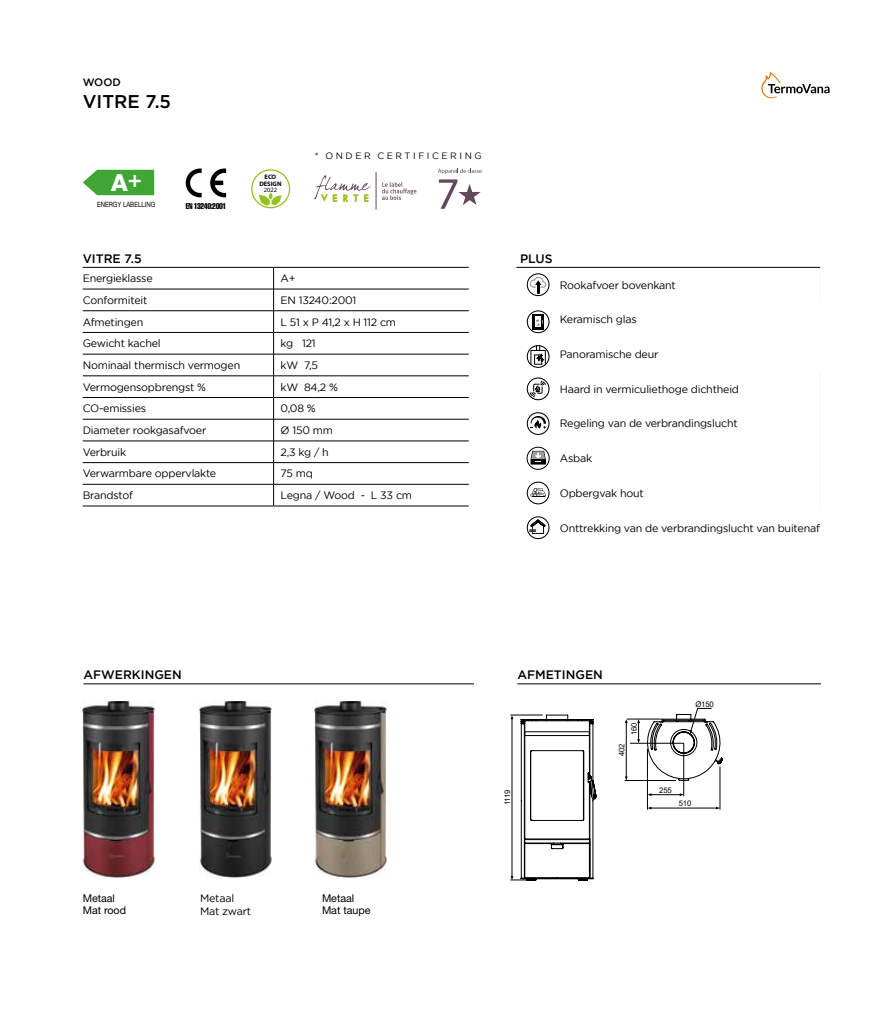
<style>
.page{position:relative;width:893px;height:1021px;background:#fff}
.page>*{position:absolute;margin:0;border:0;box-sizing:border-box;transform-origin:0 0}
.t1{font:800 23.7px "Helvetica Neue LT Std";color:#fff}
.t2{font:500 18.3px "Gotham";color:#000}
.t3{font:500 12.3px "Gotham";color:#000}
.t4{font:10.65px/21.8px "Gotham";letter-spacing:-.02em;color:#000}
.t5{font:10.65px/12.3px "Helvetica Neue LT Std";color:#000}
.t6{font:500 10.65px "Gotham";color:#000}
.t7{font:9.15px "Gotham";letter-spacing:.28em;color:#000}
.t8{font:8.25px "Helvetica LT Std Comp";letter-spacing:-.05em;color:#000}
.t9{font:7.65px "Arial";letter-spacing:-.02em;color:#000}
.t10{font:7.2px "Helvetica Neue LT Std";color:#000;scale:.83 1}
.t11{font:700 6.45px/6.1px "Myriad Pro";color:#000;text-align:center}
.t12{font:6.45px "Myriad Pro";color:#000}
</style>
<div class="page">
<svg style="left:761px;top:72px;width:69px;height:26px"></svg>
<img style="left:83px;top:701px;width:71px;height:176px">
<img style="left:200px;top:701px;width:71px;height:176px">
<img style="left:315px;top:701px;width:71px;height:176px">
<svg style="left:511px;top:714px;width:85px;height:166px"></svg>
<hr style="left:650px;top:794px;width:31px;height:1px;background:#000">
<hr style="left:650px;top:807px;width:67px;height:1px;background:#000">
<hr style="left:626px;top:722px;width:1px;height:55px;background:#000">
<hr style="left:720px;top:766px;width:1px;height:43px;background:#000">
<hr style="left:683px;top:743px;width:1px;height:53px;background:#000">
<hr style="left:625px;top:780px;width:51px;height:1px;background:#000">
<hr style="left:630px;top:743px;width:54px;height:1px;background:#000">
<hr style="left:647px;top:749px;width:1px;height:60px;background:#000">
<hr style="left:627px;top:718px;width:34px;height:1px;background:#000">
<svg style="left:637px;top:708px;width:86px;height:74px"></svg>
<hr style="left:83px;top:267px;width:195px;height:1px;background:#000">
<hr style="left:83px;top:289px;width:195px;height:1px;background:#000">
<hr style="left:83px;top:310px;width:195px;height:1px;background:#000">
<hr style="left:83px;top:332px;width:195px;height:1px;background:#000">
<hr style="left:83px;top:354px;width:195px;height:1px;background:#000">
<hr style="left:83px;top:375px;width:195px;height:1px;background:#000">
<hr style="left:83px;top:397px;width:195px;height:1px;background:#000">
<hr style="left:83px;top:419px;width:195px;height:1px;background:#000">
<hr style="left:83px;top:440px;width:195px;height:1px;background:#000">
<hr style="left:83px;top:462px;width:195px;height:1px;background:#000">
<hr style="left:83px;top:484px;width:195px;height:1px;background:#000">
<hr style="left:83px;top:505px;width:195px;height:1px;background:#000">
<svg style="left:186px;top:168px;width:16px;height:29px"></svg>
<svg style="left:210px;top:168px;width:16px;height:29px"></svg>
<div style="left:251px;top:169px;width:39px;height:39px;border:1px solid #95c11f;border-radius:50%"></div>
<svg style="left:259px;top:192px;width:22px;height:14px"></svg>
<svg style="left:83px;top:170px;width:71px;height:25px;background:#51ad48"></svg>
<hr style="left:820px;top:267px;width:1px;height:35px;background:#f6f6f6">
<hr style="left:820px;top:371px;width:1px;height:35px;background:#f6f6f6">
<hr style="left:820px;top:406px;width:1px;height:35px;background:#f6f6f6">
<hr style="left:820px;top:441px;width:1px;height:34px;background:#f6f6f6">
<hr style="left:820px;top:475px;width:1px;height:35px;background:#f6f6f6">
<hr style="left:516px;top:267px;width:44px;height:1px;background:#000">
<hr style="left:560px;top:267px;width:260px;height:1px;background:#000">
<svg style="left:528px;top:275px;width:20px;height:20px"></svg>
<div style="left:528px;top:274px;width:21px;height:21px;border:1px solid #fff;border-radius:50%"></div>
<div style="left:527px;top:273px;width:22px;height:23px;border:1px solid #000;border-radius:50%"></div>
<svg style="left:527px;top:311px;width:22px;height:21px"></svg>
<div style="left:527px;top:310px;width:22px;height:23px;border:1px solid #000;border-radius:50%"></div>
<div style="left:532px;top:314px;width:12px;height:15px;background:#000"></div>
<div style="left:535px;top:316px;width:6px;height:11px;background:#fff"></div>
<svg style="left:536px;top:319px;width:7px;height:7px"></svg>
<svg style="left:527px;top:345px;width:22px;height:22px"></svg>
<div style="left:527px;top:345px;width:22px;height:23px;border:1px solid #000;border-radius:50%"></div>
<svg style="left:531px;top:345px;width:14px;height:19px"></svg>
<svg style="left:527px;top:378px;width:22px;height:22px"></svg>
<div style="left:527px;top:377px;width:22px;height:23px;border:1px solid #000;border-radius:50%"></div>
<svg style="left:530px;top:380px;width:16px;height:17px"></svg>
<svg style="left:527px;top:413px;width:22px;height:21px"></svg>
<div style="left:527px;top:412px;width:22px;height:23px;border:1px solid #000;border-radius:50%"></div>
<svg style="left:530px;top:415px;width:16px;height:13px"></svg>
<svg style="left:527px;top:447px;width:22px;height:22px"></svg>
<div style="left:527px;top:447px;width:22px;height:22px;border:1px solid #000;border-radius:50%"></div>
<svg style="left:531px;top:451px;width:15px;height:13px"></svg>
<svg style="left:526px;top:482px;width:24px;height:22px"></svg>
<div style="left:527px;top:481px;width:22px;height:23px;border:1px solid #000;border-radius:50%"></div>
<svg style="left:530px;top:488px;width:16px;height:9px"></svg>
<svg style="left:526px;top:516px;width:24px;height:23px"></svg>
<svg style="left:527px;top:517px;width:22px;height:21px"></svg>
<div style="left:527px;top:516px;width:22px;height:23px;border:1px solid #000;border-radius:50%"></div>
<svg style="left:529px;top:519px;width:16px;height:14px"></svg>
<hr style="left:376px;top:172px;width:1px;height:38px;background:#65485e">
<svg style="left:382px;top:182px;width:34px;height:18px"></svg>
<svg style="left:314px;top:175px;width:57px;height:27px"></svg>
<svg style="left:438px;top:168px;width:44px;height:41px"></svg>
<hr style="left:84px;top:683px;width:390px;height:1px;background:#000">
<hr style="left:517px;top:683px;width:304px;height:1px;background:#000">
<svg style="left:273px;top:268px;width:6px;height:237px"></svg>
<hr style="left:274px;top:289px;width:195px;height:1px;background:#000">
<hr style="left:274px;top:310px;width:195px;height:1px;background:#000">
<hr style="left:274px;top:332px;width:195px;height:1px;background:#000">
<hr style="left:274px;top:354px;width:195px;height:1px;background:#000">
<hr style="left:274px;top:375px;width:195px;height:1px;background:#000">
<hr style="left:274px;top:397px;width:195px;height:1px;background:#000">
<hr style="left:274px;top:419px;width:195px;height:1px;background:#000">
<hr style="left:274px;top:440px;width:195px;height:1px;background:#000">
<hr style="left:274px;top:462px;width:195px;height:1px;background:#000">
<hr style="left:274px;top:484px;width:195px;height:1px;background:#000">
<hr style="left:273px;top:505px;width:196px;height:1px;background:#000">
<hr style="left:273px;top:267px;width:196px;height:1px;background:#000">
<p class="t6" style="left:83px;top:76px;width:40px">WOOD</p>
<h2 class="t2" style="left:83px;top:91px;width:90px">VITRE 7.5</h2>
<h1 class="t1" style="left:111px;top:168px;width:32px">A<sup>+</sup></h1>
<p class="t10" style="left:97px;top:200px;width:72px">ENERGY LABELLING</p>
<p class="t8" style="left:186px;top:201px;width:42px">EN 13240:2001</p>
<p class="t3" style="left:83px;top:252px;width:60px">VITRE 7.5</p>
<p class="t4" style="left:83px;top:267px;width:159px">Energieklasse<br>Conformiteit<br>Afmetingen<br>Gewicht kachel<br>Nominaal thermisch vermogen<br>Vermogensopbrengst %<br>CO-emissies<br>Diameter rookgasafvoer<br>Verbruik<br>Verwarmbare oppervlakte<br>Brandstof</p>
<p class="t11" style="left:259px;top:174px;width:24px">ECO<br>DESIGN</p>
<p class="t12" style="left:264px;top:186px;width:15px">2022</p>
<p class="t7" style="left:315px;top:151px;width:168px">* ONDER CERTIFICERING</p>
<p class="t4" style="left:281px;top:267px;width:133px">A+<br>EN 13240:2001<br>L 51 x P 41,2 x H 112 cm<br>kg 121<br>kW 7,5<br>kW 84,2 %<br>0,08 %<br>Ø 150 mm<br>2,3 kg / h<br>75 mq<br>Legna / Wood - L 33 cm</p>
<p class="t3" style="left:520px;top:252px;width:34px">PLUS</p>
<p class="t4" style="left:560px;top:274px;width:118px">Rookafvoer bovenkant</p>
<p class="t4" style="left:560px;top:308px;width:78px">Keramisch glas</p>
<p class="t4" style="left:560px;top:343px;width:100px">Panoramische deur</p>
<p class="t4" style="left:560px;top:378px;width:181px">Haard in vermiculiethoge dichtheid</p>
<p class="t4" style="left:560px;top:412px;width:179px">Regeling van de verbrandingslucht</p>
<p class="t4" style="left:560px;top:447px;width:34px">Asbak</p>
<p class="t4" style="left:560px;top:482px;width:86px">Opbergvak hout</p>
<p class="t4" style="left:560px;top:517px;width:262px">Onttrekking van de verbrandingslucht van buitenaf</p>
<p class="t3" style="left:84px;top:667px;width:100px">AFWERKINGEN</p>
<p class="t3" style="left:517px;top:667px;width:87px">AFMETINGEN</p>
<p class="t9" style="left:629px;top:735px;width:14px;rotate:-90deg">160</p>
<p class="t9" style="left:616px;top:756px;width:14px;rotate:-90deg">402</p>
<p class="t9" style="left:695px;top:699px;width:20px">Ø150</p>
<p class="t5" style="left:83px;top:892px;width:45px">Metaal<br>Mat rood</p>
<p class="t5" style="left:322px;top:892px;width:50px">Metaal<br>Mat taupe</p>
<p class="t4" style="left:200px;top:892px;width:53px;line-height:12.3px">Metaal<br>Mat zwart</p>
<p class="t9" style="left:502px;top:805px;width:17px;rotate:-90deg">1119</p>
<p class="t9" style="left:659px;top:784px;width:14px">255</p>
<p class="t9" style="left:679px;top:798px;width:14px">510</p>
</div>
